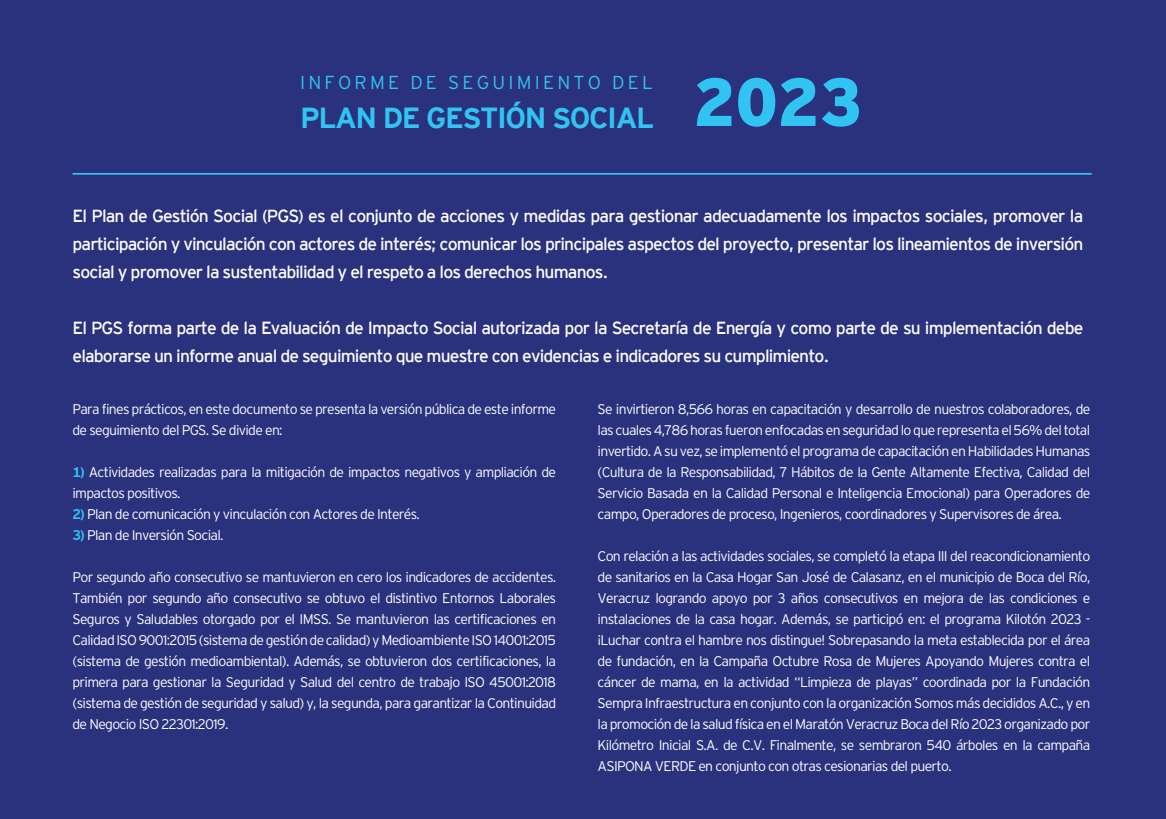
<style>
.page{position:relative;width:1166px;height:819px;background:#2a317d}
.page>*{position:absolute;margin:0;border:0;box-sizing:border-box;transform-origin:0 0}
.t1{font:900 67.73px "Interstate Mono";color:#31c3f2}
.t2{font:700 29.05px "Interstate Mono";letter-spacing:-.05em;color:#31c3f2}
.t3{font:300 18.72px "Interstate";letter-spacing:.17em;color:#31c3f2}
.t4{font:17.5px/28px "Interstate Mono";letter-spacing:-.05em;color:#fff;text-align:justify}
.t5{font:300 14px/21px "Interstate";letter-spacing:-.05em;color:#fff;text-align:justify}
.s1{font-family:"Interstate Mono";font-weight:700;color:#31c3f2}
</style>
<div class="page">
<hr style="left:73px;top:173px;width:1018px;height:2px;background:#31c3f2">
<h3 class="t3" style="left:300px;top:72px;width:354px">INFORME DE SEGUIMIENTO DEL</h3>
<h2 class="t2" style="left:300px;top:102px;width:355px">PLAN DE GESTIÓN SOCIAL</h2>
<h1 class="t1" style="left:694px;top:63px;width:170px">2023</h1>
<p class="t4" style="left:73px;top:201px;width:1012px">El Plan de Gestión Social (PGS) es el conjunto de acciones y medidas para gestionar adecuadamente los impactos sociales, promover la participación y vinculación con actores de interés; comunicar los principales aspectos del proyecto, presentar los lineamientos de inversión social y promover la sustentabilidad y el respeto a los derechos humanos.</p>
<p class="t4" style="left:73px;top:313px;width:1012px">El PGS forma parte de la Evaluación de Impacto Social autorizada por la Secretaría de Energía y como parte de su implementación debe elaborarse un informe anual de seguimiento que muestre con evidencias e indicadores su cumplimiento.</p>
<p class="t5" style="left:73px;top:398px;width:485px">Para fines prácticos, en este documento se presenta la versión pública de este informe de seguimiento del PGS. Se divide en:</p>
<p class="t5" style="left:73px;top:461px;width:485px"><span class="s1">1)</span> Actividades realizadas para la mitigación de impactos negativos y ampliación de impactos positivos.</p>
<p class="t5" style="left:73px;top:503px;width:349px"><span class="s1">2)</span> Plan de comunicación y vinculación con Actores de Interés.</p>
<p class="t5" style="left:73px;top:524px;width:153px"><span class="s1">3)</span> Plan de Inversión Social.</p>
<p class="t5" style="left:73px;top:566px;width:485px">Por segundo año consecutivo se mantuvieron en cero los indicadores de accidentes.<br>También por segundo año consecutivo se obtuvo el distintivo Entornos Laborales Seguros y Saludables otorgado por el IMSS. Se mantuvieron las certificaciones en Calidad ISO 9001:2015 (sistema de gestión de calidad) y Medioambiente ISO 14001:2015 (sistema de gestión medioambiental). Además, se obtuvieron dos certificaciones, la primera para gestionar la Seguridad y Salud del centro de trabajo ISO 45001:2018 (sistema de gestión de seguridad y salud) y, la segunda, para garantizar la Continuidad de Negocio ISO 22301:2019.</p>
<p class="t5" style="left:598px;top:398px;width:494px">Se invirtieron 8,566 horas en capacitación y desarrollo de nuestros colaboradores, de las cuales 4,786 horas fueron enfocadas en seguridad lo que representa el 56% del total invertido. A su vez, se implementó el programa de capacitación en Habilidades Humanas (Cultura de la Responsabilidad, 7 Hábitos de la Gente Altamente Efectiva, Calidad del Servicio Basada en la Calidad Personal e Inteligencia Emocional) para Operadores de campo, Operadores de proceso, Ingenieros, coordinadores y Supervisores de área.</p>
<p class="t5" style="left:598px;top:545px;width:494px">Con relación a las actividades sociales, se completó la etapa III del reacondicionamiento de sanitarios en la Casa Hogar San José de Calasanz, en el municipio de Boca del Río, Veracruz logrando apoyo por 3 años consecutivos en mejora de las condiciones e instalaciones de la casa hogar. Además, se participó en: el programa Kilotón 2023 - ¡Luchar contra el hambre nos distingue! Sobrepasando la meta establecida por el área de fundación, en la Campaña Octubre Rosa de Mujeres Apoyando Mujeres contra el cáncer de mama, en la actividad “Limpieza de playas” coordinada por la Fundación Sempra Infraestructura en conjunto con la organización Somos más decididos A.C., y en la promoción de la salud física en el Maratón Veracruz Boca del Río 2023 organizado por Kilómetro Inicial S.A. de C.V. Finalmente, se sembraron 540 árboles en la campaña ASIPONA VERDE en conjunto con otras cesionarias del puerto.</p>
</div>
